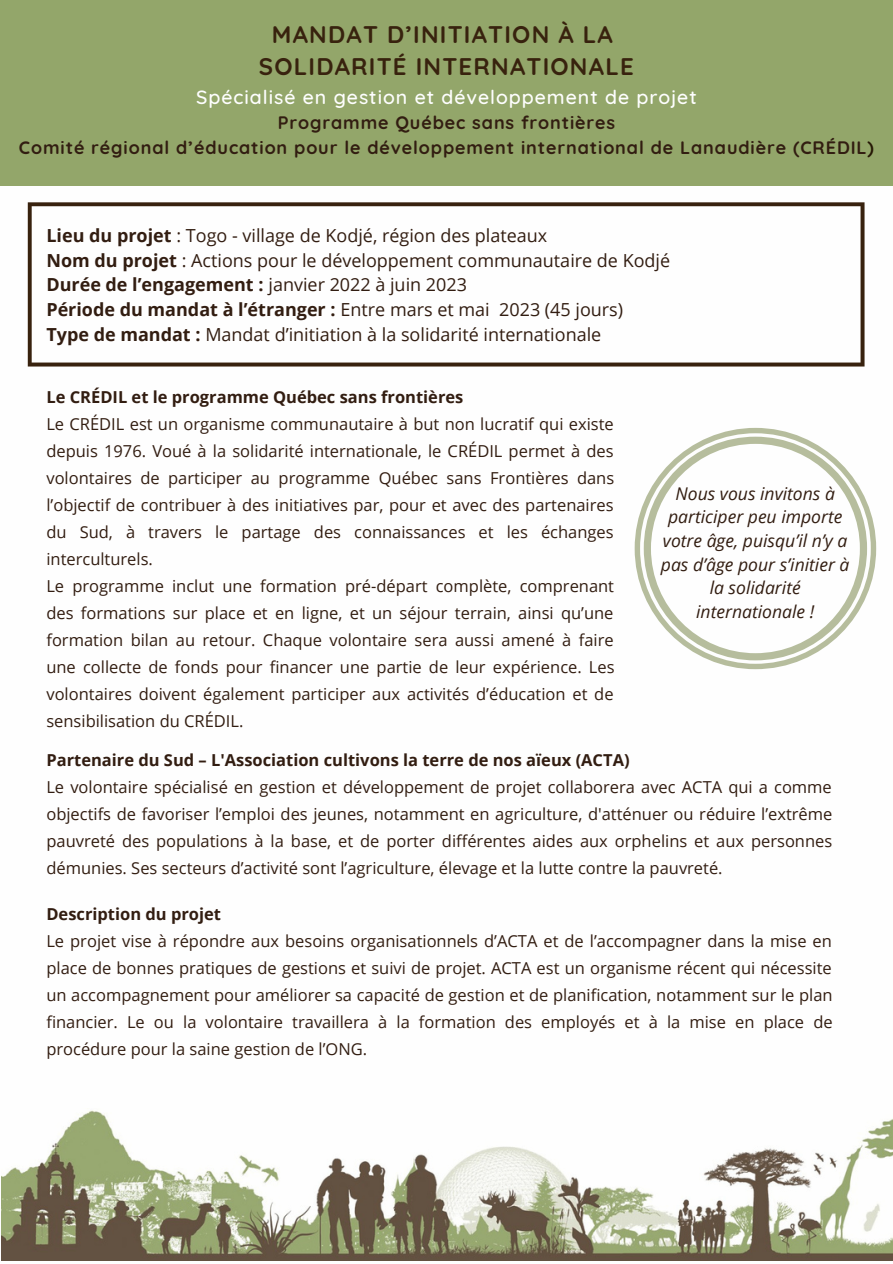
<style>
.page{position:relative;width:893px;height:1264px;background:#fff}
.page>*{position:absolute;margin:0;border:0;box-sizing:border-box;transform-origin:0 0}
.t1{font:700 24px/32.5px "Quicksand";letter-spacing:.05em;color:#38220e;text-align:center}
.t2{font:500 19.5px "Quicksand";letter-spacing:.05em;color:#fefefe}
.t3{font:18px/24.8px "Open Sans";color:#321d11}
.t4{font:700 18px/24.8px "Quicksand";letter-spacing:.05em;color:#321d11;text-align:center}
.t5{font:italic 17.55px/23.5px "Open Sans";color:#321d11;text-align:center}
.t6{font:16.5px/27px "Open Sans";color:#321d11;text-align:justify}
.t7{font:700 16.5px "Open Sans";color:#321d11}
.s1{color:#261805}
.s2{font-weight:700}
</style>
<div class="page">
<div style="left:0;top:0;width:892px;height:186px;background:#93a66a"></div>
<svg style="left:28px;top:202px;width:836px;height:164px"></svg>
<svg style="left:634px;top:428px;width:242px;height:241px"></svg>
<img style="left:1px;top:1110px;width:891px;height:149px">
<h1 class="t1" style="left:259px;top:18px;width:376px">MANDAT D’INITIATION À LA<br>SOLIDARITÉ INTERNATIONALE</h1>
<p class="t2" style="left:196px;top:84px;width:502px">Spécialisé en gestion et développement de projet</p>
<p class="t4" style="left:19px;top:110px;width:856px">Programme Québec sans frontières<br>Comité régional d’éducation pour le développement international de Lanaudière (CRÉDIL<span class="s1">)</span></p>
<p class="t3" style="left:46px;top:222px;width:625px"><span class="s2">Lieu du projet</span> : Togo - village de Kodjé, région des plateaux<br><span class="s2">Nom du projet</span> : Actions pour le développement communautaire de Kodjé <span class="s2">Durée de l’engagement :</span> janvier 2022 à juin 2023<br><span class="s2">Période du mandat à l’étranger :</span> Entre mars et mai 2023 (45 jours)<br><span class="s2">Type de mandat :</span> Mandat d’initiation à la solidarité internationale</p>
<p class="t7" style="left:46px;top:385px;width:418px">Le CRÉDIL et le programme Québec sans frontières</p>
<p class="t6" style="left:46px;top:410px;width:569px;text-align:left">Le CRÉDIL est un organisme communautaire à but non lucratif qui existe depuis 1976. Voué à la solidarité internationale, le CRÉDIL permet à des volontaires de participer au programme Québec sans Frontières dans l’objectif de contribuer à des initiatives par, pour et avec des partenaires du Sud, à travers le partage des connaissances et les échanges interculturels.<br>Le programme inclut une formation pré-départ complète, comprenant des formations sur place et en ligne, et un séjour terrain, ainsi qu’une formation bilan au retour. Chaque volontaire sera aussi amené à faire une collecte de fonds pour financer une partie de leur expérience. Les volontaires doivent également participer aux activités d’éducation et de sensibilisation du CRÉDIL.</p>
<p class="t5" style="left:661px;top:481px;width:190px">Nous vous invitons à participer peu importe votre âge, puisqu’il n’y a pas d’âge pour s’initier à la solidarité internationale !</p>
<p class="t7" style="left:46px;top:748px;width:584px">Partenaire du Sud – L'Association cultivons la terre de nos aïeux (ACTA)</p>
<p class="t6" style="left:46px;top:773px;width:787px">Le volontaire spécialisé en gestion et développement de projet collaborera avec ACTA qui a comme objectifs de favoriser l’emploi des jeunes, notamment en agriculture, d'atténuer ou réduire l’extrême pauvreté des populations à la base, et de porter différentes aides aux orphelins et aux personnes démunies. Ses secteurs d’activité sont l’agriculture, élevage et la lutte contre la pauvreté.</p>
<p class="t7" style="left:46px;top:902px;width:176px">Description du projet</p>
<p class="t6" style="left:46px;top:926px;width:787px">Le projet vise à répondre aux besoins organisationnels d’ACTA et de l’accompagner dans la mise en place de bonnes pratiques de gestions et suivi de projet. ACTA est un organisme récent qui nécessite un accompagnement pour améliorer sa capacité de gestion et de planification, notamment sur le plan financier. Le ou la volontaire travaillera à la formation des employés et à la mise en place de procédure pour la saine gestion de l’ONG.</p>
</div>
